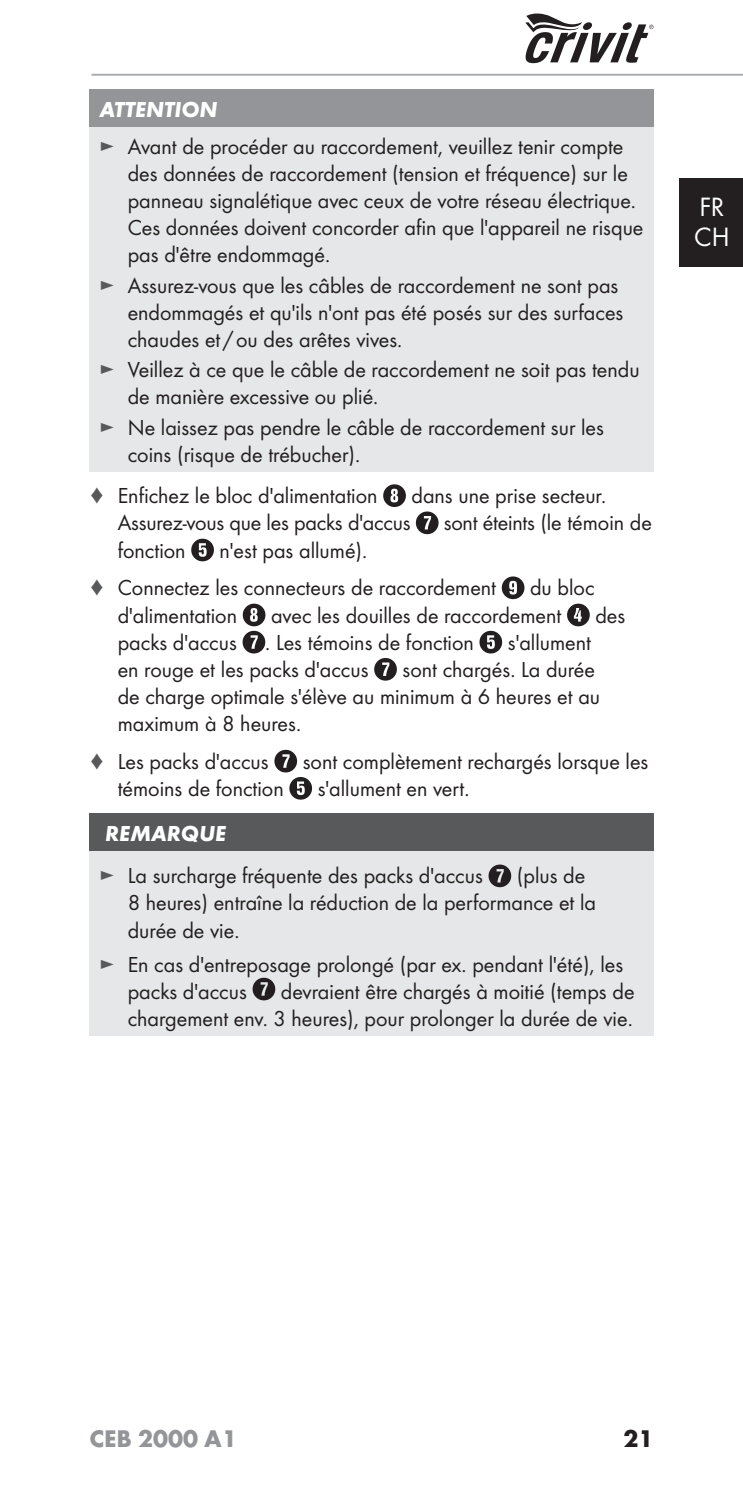
<style>
.page{position:relative;width:743px;height:1489px;background:#fff}
.page>*{position:absolute;margin:0;border:0;box-sizing:border-box;transform-origin:0 0}
.t1{font:27.5px/30px "Futura Boo";color:#fff}
.t2{font:700 25px "Futura";color:#939598}
.t3{font:700 25px "Futura";color:#231f20}
.t4{font:22.5px/27px "Futura Boo";color:#231f20}
.t5{font:italic 700 22.5px "Futura";color:#fff}
.s1{color:#58595b}
</style>
<div class="page">
<div style="left:680px;top:178px;width:63px;height:89px;background:#231f20"></div>
<hr style="left:91px;top:74px;width:652px;height:2px;background:#a7a9ac">
<svg style="left:525px;top:14px;width:128px;height:49px"></svg>
<div style="left:89px;top:89px;width:564px;height:38px;background:#939598"></div>
<div style="left:89px;top:127px;width:564px;height:345px;background:#e6e7e8"></div>
<svg style="left:383px;top:484px;width:23px;height:23px"></svg>
<svg style="left:416px;top:511px;width:22px;height:23px"></svg>
<svg style="left:191px;top:538px;width:23px;height:23px"></svg>
<svg style="left:502px;top:576px;width:22px;height:23px"></svg>
<svg style="left:567px;top:603px;width:23px;height:23px"></svg>
<svg style="left:243px;top:603px;width:22px;height:50px"></svg>
<svg style="left:479px;top:630px;width:23px;height:23px"></svg>
<svg style="left:374px;top:658px;width:23px;height:22px"></svg>
<svg style="left:274px;top:749px;width:38px;height:50px"></svg>
<div style="left:89px;top:813px;width:565px;height:37px;background:#58595b"></div>
<div style="left:89px;top:850px;width:565px;height:185px;background:#e6e7e8"></div>
<svg style="left:488px;top:864px;width:23px;height:23px"></svg>
<svg style="left:253px;top:977px;width:22px;height:23px"></svg>
<p class="t5" style="left:99px;top:102px;width:120px">ATTENTION</p>
<p class="t4" style="left:128px;top:134px;width:517px;text-indent:-28px"><span class="s1">►</span> Avant de procéder au raccordement, veuillez tenir compte des données de raccordement (tension et fréquence) sur le panneau signalétique avec ceux de votre réseau électrique.<br>Ces données doivent concorder afin que l'appareil ne risque pas d'être endommagé.</p>
<p class="t4" style="left:128px;top:273px;width:497px;text-indent:-28px"><span class="s1">►</span> Assurez-vous que les câbles de raccordement ne sont pas endommagés et qu'ils n'ont pas été posés sur des surfaces chaudes et / ou des arêtes vives.</p>
<p class="t4" style="left:128px;top:357px;width:513px;text-indent:-28px"><span class="s1">►</span> Veillez à ce que le câble de raccordement ne soit pas tendu de manière excessive ou plié.</p>
<p class="t4" style="left:128px;top:415px;width:478px;text-indent:-28px"><span class="s1">►</span> Ne laissez pas pendre le câble de raccordement sur les coins (risque de trébucher).</p>
<p class="t4" style="left:89px;top:483px;width:290px"><span class="s1">♦</span> Enfichez le bloc d'alimentation</p>
<p class="t4" style="left:411px;top:483px;width:196px">dans une prise secteur.</p>
<p class="t4" style="left:118px;top:510px;width:294px">Assurez-vous que les packs d'accus</p>
<p class="t4" style="left:444px;top:510px;width:210px">sont éteints (le témoin de</p>
<p class="t4" style="left:118px;top:537px;width:69px">fonction</p>
<p class="t4" style="left:89px;top:532px;width:408px;line-height:37.8px;text-align:center">n'est pas allumé).<br><span class="s1">♦</span> Connectez les connecteurs de raccordement</p>
<p class="t4" style="left:530px;top:575px;width:66px">du bloc</p>
<p class="t4" style="left:118px;top:602px;width:121px">d'alimentation</p>
<p class="t4" style="left:271px;top:602px;width:292px">avec les douilles de raccordement</p>
<p class="t4" style="left:595px;top:602px;width:31px">des</p>
<p class="t4" style="left:118px;top:630px;width:121px">packs d'accus</p>
<p class="t4" style="left:265px;top:630px;width:210px">. Les témoins de fonction</p>
<p class="t4" style="left:508px;top:630px;width:85px">s'allument</p>
<p class="t4" style="left:118px;top:657px;width:252px">en rouge et les packs d'accus</p>
<p class="t4" style="left:118px;top:657px;width:484px;text-indent:285px">sont chargés. La durée de charge optimale s'élève au minimum à 6 heures et au maximum à 8 heures.</p>
<p class="t4" style="left:89px;top:748px;width:181px"><span class="s1">♦</span> Les packs d'accus</p>
<p class="t4" style="left:303px;top:748px;width:347px">sont complètement rechargés lorsque les</p>
<p class="t4" style="left:118px;top:776px;width:168px">témoins de fonction</p>
<p class="t4" style="left:318px;top:776px;width:153px">s'allument en vert.</p>
<p class="t5" style="left:105px;top:825px;width:123px">REMARQUE</p>
<p class="t4" style="left:99px;top:863px;width:385px"><span class="s1">►</span> La surcharge fréquente des packs d'accus</p>
<p class="t4" style="left:128px;top:863px;width:470px;text-indent:389px">(plus de<br>8 heures) entraîne la réduction de la performance et la durée de vie.</p>
<p class="t4" style="left:128px;top:951px;width:497px;text-indent:-28px"><span class="s1">►</span> En cas d'entreposage prolongé (par ex. pendant l'été), les packs d'accus</p>
<p class="t4" style="left:128px;top:978px;width:508px;text-align:right">devraient être chargés à moitié (temps de<br>chargement env. 3 heures), pour prolonger la durée de vie.</p>
<p class="t1" style="left:694px;top:193px;width:37px">FR<br>CH</p>
<p class="t2" style="left:89px;top:1428px;width:149px">CEB 2000 A1</p>
<p class="t3" style="left:623px;top:1428px;width:31px">21</p>
</div>
